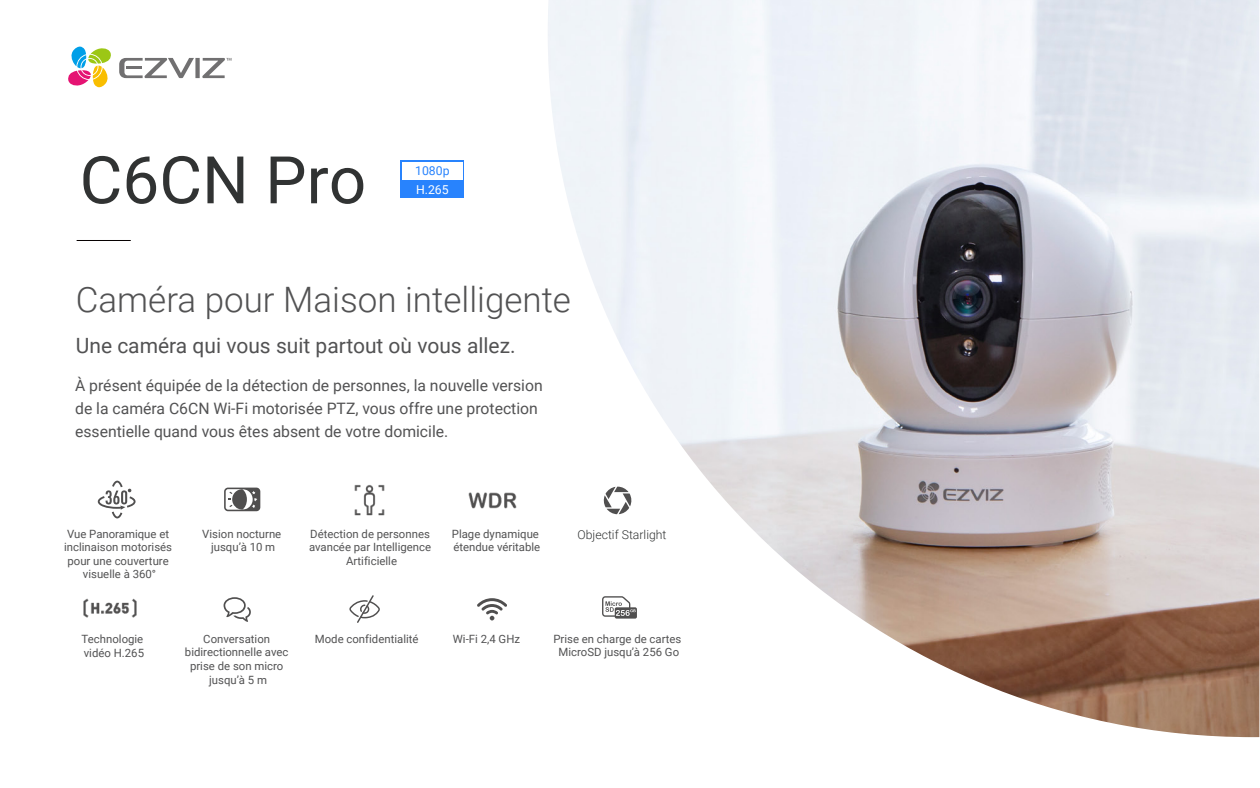
<style>
.page{position:relative;width:1260px;height:788px;background:#fff}
.page>*{position:absolute;margin:0;border:0;box-sizing:border-box;transform-origin:0 0}
.t1{font:65.71px "Roboto";color:#313333}
.t2{font:300 35px "Roboto";color:#525253}
.t3{font:21px "Roboto";color:#525253}
.t4{font:15.75px/23.1px "Roboto";color:#525253}
.t5{font:300 12.25px "Roboto";color:#313333}
.t6{font:12.25px "Roboto";color:#2883fd}
.t7{font:12.25px "Roboto";color:#fff}
.t8{font:11.38px/13.7px "Roboto";color:#525253;text-align:center}
</style>
<div class="page">
<hr style="left:77px;top:240px;width:54px;height:1px;background:#070001">
<svg style="left:68px;top:47px;width:43px;height:40px"></svg>
<svg style="left:119px;top:58px;width:112px;height:20px"></svg>
<svg style="left:477px;top:598px;width:30px;height:22px"></svg>
<img style="left:548px;top:0;width:711px;height:737px">
<div style="left:401px;top:160px;width:63px;height:38px;background:#2883fd"></div>
<div style="left:402px;top:162px;width:61px;height:18px;background:#fff"></div>
<svg style="left:603px;top:486px;width:29px;height:28px"></svg>
<svg style="left:98px;top:480px;width:38px;height:38px"></svg>
<img style="left:83px;top:598px;width:54px;height:20px">
<img style="left:354px;top:484px;width:31px;height:32px">
<img style="left:468px;top:492px;width:49px;height:17px">
<svg style="left:349px;top:595px;width:31px;height:27px"></svg>
<svg style="left:224px;top:597px;width:27px;height:24px"></svg>
<svg style="left:602px;top:596px;width:35px;height:22px"></svg>
<svg style="left:224px;top:487px;width:36px;height:24px"></svg>
<h1 class="t1" style="left:80px;top:134px;width:288px">C6CN Pro</h1>
<p class="t6" style="left:415px;top:162px;width:36px">1080p</p>
<p class="t7" style="left:416px;top:180px;width:34px">H.265</p>
<h2 class="t2" style="left:76px;top:275px;width:497px">Caméra pour Maison intelligente</h2>
<h3 class="t3" style="left:76px;top:330px;width:441px">Une caméra qui vous suit partout où vous allez.</h3>
<h3 class="t4" style="left:75px;top:373px;width:469px">À présent équipée de la détection de personnes, la nouvelle version de la caméra C6CN Wi-Fi motorisée PTZ, vous offre une protection essentielle quand vous êtes absent de votre domicile.</h3>
<p class="t8" style="left:64px;top:526px;width:110px">Vue Panoramique et inclinaison motorisés pour une couverture visuelle à 360°</p>
<p class="t8" style="left:202px;top:526px;width:81px">Vision nocturne jusqu’à 10 m</p>
<p class="t8" style="left:309px;top:526px;width:124px">Détection de personnes avancée par Intelligence<br>Artificielle</p>
<p class="t8" style="left:452px;top:526px;width:90px;text-align:left">Plage dynamique étendue véritable</p>
<p class="t5" style="left:578px;top:526px;width:91px">Objectif Starlight</p>
<p class="t8" style="left:82px;top:632px;width:64px;text-align:left">Technologie vidéo H.265</p>
<p class="t8" style="left:203px;top:631px;width:68px">Conversation</p>
<p class="t8" style="left:315px;top:631px;width:105px">Mode confidentialité</p>
<p class="t8" style="left:185px;top:645px;width:105px">bidirectionnelle avec prise de son micro jusqu’à 5 m</p>
<p class="t8" style="left:453px;top:631px;width:69px">Wi-Fi 2,4 GHz</p>
<p class="t8" style="left:553px;top:631px;width:130px">Prise en charge de cartes<br>MicroSD jusqu’à 256 Go</p>
</div>
